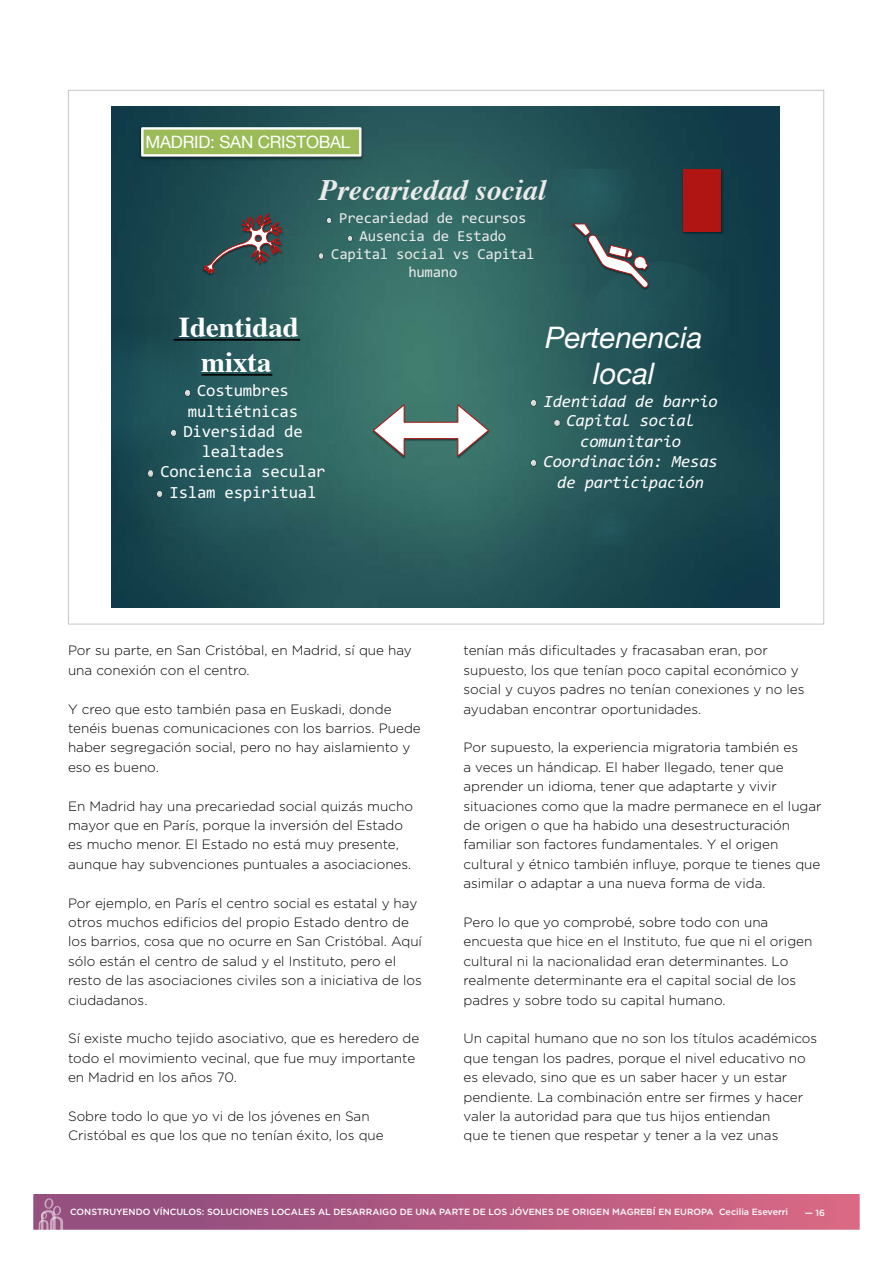
<style>
.page{position:relative;width:893px;height:1263px;background:#fff}
.page>*{position:absolute;margin:0;border:0;box-sizing:border-box;transform-origin:0 0}
.t1{font:italic 700 29.55px "Times";color:#ebebeb}
.t2{font:italic 29.55px/36px "Helvetica Neue";color:#fff;text-align:center}
.t3{font:700 28.65px/35.1px "Times";color:#fff;text-align:center}
.t4{font:17.1px/20.2px "Consolas";letter-spacing:-.01em;color:#fff;text-align:center}
.t5{font:italic 17.1px/20.2px "Consolas";letter-spacing:-.01em;color:#fff;text-align:center}
.t6{font:17.1px "Helvetica Neue";letter-spacing:-.015em;color:#fff}
.t7{font:15.3px/18px "Consolas";letter-spacing:-.015em;color:#ebebeb;text-align:center}
.t8{font:300 13.5px/19.4px "Gotham";color:#000}
.t9{font:500 9px "Gotham";color:#fff}
</style>
<div class="page">
<div style="left:34px;top:1195px;width:825px;height:34px;background:linear-gradient(to right,#8b4c7f,#d96884)"></div>
<svg style="left:39px;top:1198px;width:24px;height:32px"></svg>
<img style="left:111px;top:106px;width:669px;height:502px">
<img style="left:111px;top:316px;width:222px;height:229px">
<img style="left:111px;top:328px;width:84px;height:129px">
<img style="left:583px;top:261px;width:155px;height:155px">
<img style="left:550px;top:169px;width:88px;height:63px">
<div style="left:583px;top:503px;width:55px;height:42px;background:#215257"></div>
<img style="left:682px;top:168px;width:41px;height:67px">
<div style="left:684px;top:169px;width:37px;height:63px;background:#b01513"></div>
<svg style="left:326px;top:217px;width:6px;height:6px"></svg>
<svg style="left:347px;top:235px;width:6px;height:6px"></svg>
<svg style="left:318px;top:253px;width:6px;height:6px"></svg>
<svg style="left:174px;top:339px;width:126px;height:2px"></svg>
<svg style="left:201px;top:374px;width:71px;height:2px"></svg>
<svg style="left:184px;top:389px;width:7px;height:7px"></svg>
<svg style="left:170px;top:429px;width:6px;height:8px"></svg>
<svg style="left:148px;top:470px;width:6px;height:7px"></svg>
<svg style="left:157px;top:490px;width:6px;height:8px"></svg>
<svg style="left:530px;top:400px;width:7px;height:7px"></svg>
<svg style="left:554px;top:419px;width:6px;height:8px"></svg>
<svg style="left:530px;top:460px;width:7px;height:7px"></svg>
<img style="left:202px;top:212px;width:82px;height:65px">
<svg style="left:203px;top:212px;width:79px;height:62px;background:#435356"></svg>
<img style="left:571px;top:222px;width:80px;height:69px">
<svg style="left:573px;top:223px;width:77px;height:65px"></svg>
<img style="left:371px;top:403px;width:120px;height:56px">
<svg style="left:372px;top:403px;width:118px;height:55px"></svg>
<img style="left:132px;top:125px;width:231px;height:41px">
<div style="left:142px;top:128px;width:218px;height:27px;background:#9bbb59"></div>
<div style="left:141px;top:127px;width:220px;height:30px;border:2px solid #fff"></div>
<p class="t6" style="left:146px;top:129px;width:206px">MADRID: SAN CRISTOBAL</p>
<h1 class="t1" style="left:319px;top:162px;width:228px">Precariedad social</h1>
<p class="t7" style="left:331px;top:209px;width:205px">Precariedad de recursos<br>Ausencia de Estado<br>Capital social vs Capital humano</p>
<h2 class="t3" style="left:179px;top:307px;width:122px">Identidad mixta</h2>
<p class="t4" style="left:160px;top:380px;width:167px">Costumbres multiétnicas<br>Diversidad de lealtades<br>Conciencia secular<br>Islam espiritual</p>
<h1 class="t2" style="left:545px;top:321px;width:159px">Pertenencia local</h1>
<p class="t5" style="left:543px;top:390px;width:176px">Identidad de barrio<br>Capital social comunitario<br>Coordinación: Mesas de participación</p>
<p class="t8" style="left:68px;top:640px;width:345px">Por su parte, en San Cristóbal, en Madrid, sí que hay una conexión con el centro.</p>
<p class="t8" style="left:68px;top:699px;width:354px">Y creo que esto también pasa en Euskadi, donde tenéis buenas comunicaciones con los barrios. Puede haber segregación social, pero no hay aislamiento y eso es bueno.</p>
<p class="t8" style="left:68px;top:796px;width:346px">En Madrid hay una precariedad social quizás mucho mayor que en París, porque la inversión del Estado es mucho menor. El Estado no está muy presente, aunque hay subvenciones puntuales a asociaciones.</p>
<p class="t8" style="left:68px;top:893px;width:355px">Por ejemplo, en París el centro social es estatal y hay otros muchos edificios del propio Estado dentro de los barrios, cosa que no ocurre en San Cristóbal. Aquí sólo están el centro de salud y el Instituto, pero el resto de las asociaciones civiles son a iniciativa de los ciudadanos.</p>
<p class="t8" style="left:68px;top:1028px;width:353px">Sí existe mucho tejido asociativo, que es heredero de todo el movimiento vecinal, que fue muy importante en Madrid en los años 70.</p>
<p class="t8" style="left:68px;top:1106px;width:317px">Sobre todo lo que yo vi de los jóvenes en San<br>Cristóbal es que los que no tenían éxito, los que</p>
<p class="t8" style="left:463px;top:640px;width:342px">tenían más dificultades y fracasaban eran, por supuesto, los que tenían poco capital económico y social y cuyos padres no tenían conexiones y no les ayudaban encontrar oportunidades.</p>
<p class="t8" style="left:463px;top:737px;width:360px">Por supuesto, la experiencia migratoria también es<br>a veces un hándicap. El haber llegado, tener que aprender un idioma, tener que adaptarte y vivir situaciones como que la madre permanece en el lugar de origen o que ha habido una desestructuración familiar son factores fundamentales. Y el origen cultural y étnico también influye, porque te tienes que asimilar o adaptar a una nueva forma de vida.</p>
<p class="t8" style="left:463px;top:912px;width:350px">Pero lo que yo comprobé, sobre todo con una encuesta que hice en el Instituto, fue que ni el origen cultural ni la nacionalidad eran determinantes. Lo realmente determinante era el capital social de los padres y sobre todo su capital humano.</p>
<p class="t8" style="left:463px;top:1028px;width:355px">Un capital humano que no son los títulos académicos que tengan los padres, porque el nivel educativo no es elevado, sino que es un saber hacer y un estar pendiente. La combinación entre ser firmes y hacer valer la autoridad para que tus hijos entiendan<br>que te tienen que respetar y tener a la vez unas</p>
<p class="t9" style="left:70px;top:1206px;width:719px">CONSTRUYENDO VÍNCULOS: SOLUCIONES LOCALES AL DESARRAIGO DE UNA PARTE DE LOS JÓVENES DE ORIGEN MAGREBÍ EN EUROPA Cecilia Eseverri</p>
<p class="t9" style="left:805px;top:1207px;width:22px">— 16</p>
</div>
